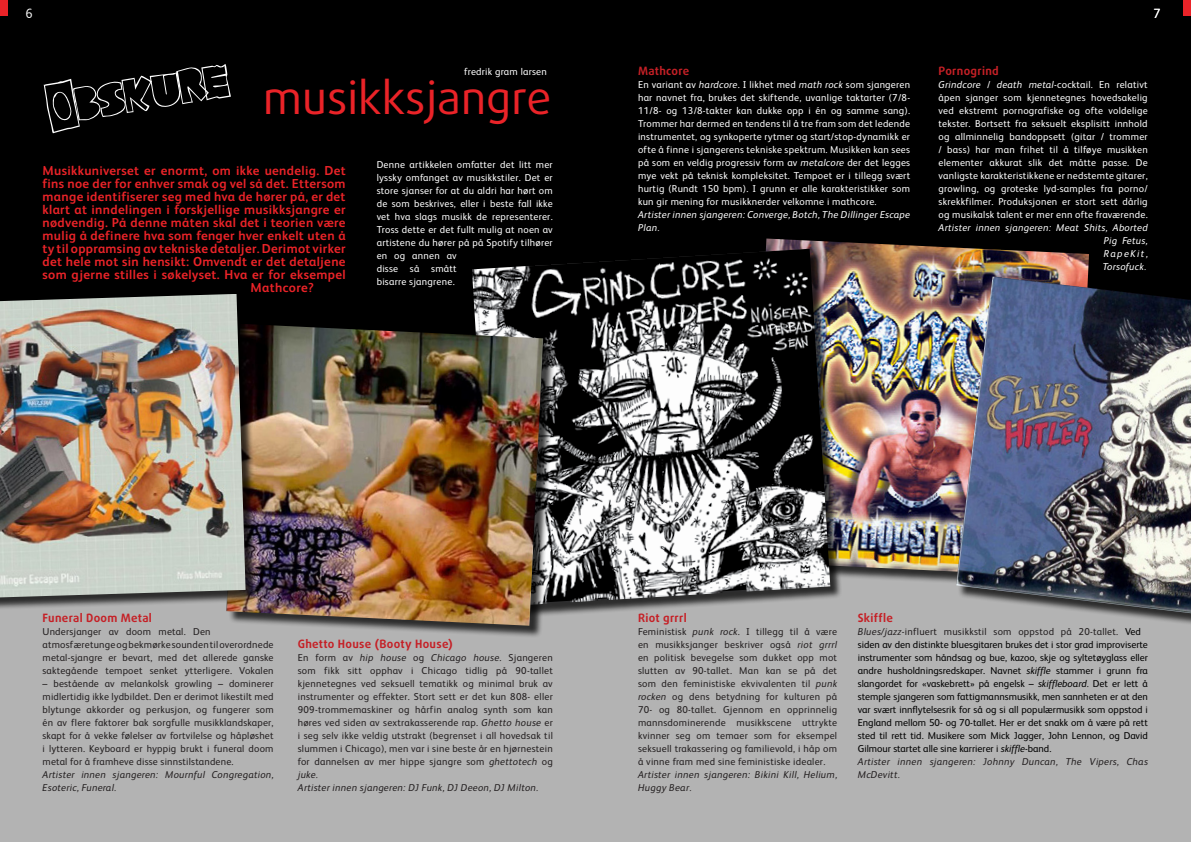
<style>
.page{position:relative;width:1191px;height:842px;background:#fff}
.page>*{position:absolute;margin:0;border:0;box-sizing:border-box;transform-origin:0 0}
.t1{font:66px "Coriander Std";color:#fff}
.t2{font:45px "Daxline Pro";color:#ea2328}
.t3{font:14px "Corbel";color:#fff}
.t4{font:700 13px "FS Albert";letter-spacing:.025em;color:#ea2328}
.t5{font:700 11.5px "Daxline Pro";letter-spacing:.025em;color:#c52026}
.t6{font:10px/13px "FS Albert";letter-spacing:.025em;color:#231f20}
.t7{font:10px/13px "FS Albert";letter-spacing:.025em;color:#fff;text-align:justify}
.t8{font:10px/13px "FS Albert";color:#000}
.t9{font:italic 10px/13px "FS Albert";letter-spacing:.025em;color:#fff;text-align:justify}
.t10{font:italic 10px/13px "FS Albert";letter-spacing:.025em;color:#231f20}
.s1{font-style:italic}
.s2{font-style:italic;color:#231f20}
.s3{color:#231f20}
</style>
<div class="page">
<div style="left:0;top:0;width:1191px;height:324px;background:#000"></div>
<div style="left:0;top:589px;width:1191px;height:253px;background:#b3b3b3"></div>
<div style="left:1183px;top:0;width:8px;height:15px;background:#ea2328"></div>
<div style="left:0;top:0;width:8px;height:15px;background:#ea2328"></div>
<img style="left:751px;top:239px;width:338px;height:338px">
<div style="left:957px;top:278px;width:234px;height:356px;background:#000;opacity:.75"></div>
<img style="left:956px;top:276px;width:235px;height:337px">
<div style="left:473px;top:250px;width:369px;height:369px;background:#000;opacity:.75"></div>
<img style="left:472px;top:249px;width:358px;height:358px">
<div style="left:228px;top:325px;width:328px;height:313px;background:#000;opacity:.75"></div>
<img style="left:226px;top:324px;width:317px;height:302px">
<div style="left:0;top:296px;width:258px;height:316px;background:#000;opacity:.75"></div>
<img style="left:0;top:294px;width:245px;height:303px">
<h3 class="t3" style="left:26px;top:4px;width:9px">6</h3>
<h3 class="t3" style="left:1153px;top:4px;width:9px">7</h3>
<h1 class="t1" style="left:41px;top:65px;width:183px;rotate:-9deg">Obskure</h1>
<p class="t7" style="left:464px;top:65px;width:84px">fredrik gram larsen</p>
<h2 class="t2" style="left:263px;top:68px;width:290px">musikksjangre</h2>
<h3 class="t4" style="left:43px;top:161px;width:305px">Musikkuniverset er enormt, om ikke uendelig. Det</h3>
<h3 class="t4" style="left:43px;top:174px;width:304px">fins noe der for enhver smak og vel så det. Ettersom</h3>
<h3 class="t4" style="left:43px;top:187px;width:304px">mange identifiserer seg med hva de hører på, er det</h3>
<h3 class="t4" style="left:43px;top:200px;width:304px">klart at inndelingen i forskjellige musikksjangre er</h3>
<h3 class="t4" style="left:43px;top:213px;width:304px">nødvendig. På denne måten skal det i teorien være</h3>
<h3 class="t4" style="left:43px;top:226px;width:304px">mulig å definere hva som fenger hver enkelt uten å</h3>
<h3 class="t4" style="left:43px;top:239px;width:304px">ty til oppramsing av tekniske detaljer. Derimot virker</h3>
<h3 class="t4" style="left:43px;top:252px;width:305px">det hele mot sin hensikt: Omvendt er det detaljene</h3>
<h3 class="t4" style="left:43px;top:265px;width:305px">som gjerne stilles i søkelyset. Hva er for eksempel</h3>
<h3 class="t4" style="left:251px;top:278px;width:65px">Mathcore?</h3>
<p class="t7" style="left:377px;top:158px;width:178px;text-align:left">Denne artikkelen omfatter det litt mer lyssky omfanget av musikkstiler. Det er store sjanser for at du aldri har hørt om de som beskrives, eller i beste fall ikke vet hva slags musikk de representerer.<br>Tross dette er det fullt mulig at noen av artistene du hører på på Spotify tilhører en og annen av<br>disse så smått<br>bisarre sjangrene.</p>
<p class="t5" style="left:638px;top:63px;width:53px">Mathcore</p>
<p class="t7" style="left:638px;top:78px;width:274px">En variant av <span class="s1">hardcore</span>. I likhet med <span class="s1">math rock</span> som sjangeren har navnet fra, brukes det skiftende, uvanlige taktarter (7/8- 11/8- og 13/8-takter kan dukke opp i én og samme sang).<br>Trommer har dermed en tendens til å tre fram som det ledende instrumentet, og synkoperte rytmer og start/stop-dynamikk er ofte å finne i sjangerens tekniske spektrum. Musikken kan sees på som en veldig progressiv form av <span class="s1">metalcore</span> der det legges mye vekt på teknisk kompleksitet. Tempoet er i tillegg svært hurtig (Rundt 150 bpm). I grunn er alle karakteristikker som kun gir mening for musikknerder velkomne i mathcore.</p>
<p class="t9" style="left:638px;top:208px;width:273px">Artister innen sjangeren: Converge, Botch, The Dillinger Escape<br>Plan.</p>
<p class="t5" style="left:938px;top:63px;width:62px">Pornogrind</p>
<p class="t7" style="left:938px;top:78px;width:211px"><span class="s1">Grindcore</span> / <span class="s1">death metal</span>-cocktail. En relativt åpen sjanger som kjennetegnes hovedsakelig ved ekstremt pornografiske og ofte voldelige tekster. Bortsett fra seksuelt eksplisitt innhold og allminnelig bandoppsett (gitar / trommer / bass) har man frihet til å tilføye musikken elementer akkurat slik det måtte passe. De vanligste karakteristikkene er nedstemte gitarer, growling, og groteske lyd-samples fra porno/ skrekkfilmer. Produksjonen er stort sett dårlig og musikalsk talent er mer enn ofte fraværende.</p>
<p class="t9" style="left:1102px;top:221px;width:47px;text-indent:-164px">Artister innen sjangeren: Meat Shits, Aborted Pig Fetus, RapeKit, Torsofuck.</p>
<p class="t5" style="left:43px;top:610px;width:111px">Funeral Doom Metal</p>
<p class="t6" style="left:43px;top:624px;width:233px">Undersjanger av doom metal. Den atmosfæretunge og bekmørke sounden til overordnede metal-sjangre er bevart, med det allerede ganske saktegående tempoet senket ytterligere. Vokalen</p>
<p class="t6" style="left:43px;top:676px;width:233px;text-align:justify">– bestående av melankolsk growling – dominerer midlertidig ikke lydbildet. Den er derimot likestilt med blytunge akkorder og perkusjon, og fungerer som én av flere faktorer bak sorgfulle musikklandskaper, skapt for å vekke følelser av fortvilelse og håpløshet i lytteren. Keyboard er hyppig brukt i funeral doom metal for å framheve disse sinnstilstandene.</p>
<p class="t10" style="left:43px;top:767px;width:233px">Artister innen sjangeren: Mournful Congregation,<br>Esoteric, Funeral.</p>
<p class="t5" style="left:298px;top:636px;width:156px">Ghetto House (Booty House)</p>
<p class="t6" style="left:298px;top:650px;width:257px">En form av <span class="s1">hip house</span> og <span class="s1">Chicago house</span>. Sjangeren som fikk sitt opphav i Chicago tidlig på 90-tallet kjennetegnes ved seksuell tematikk og minimal bruk av instrumenter og effekter. Stort sett er det kun 808- eller 909-trommemaskiner og hårfin analog synth som kan høres ved siden av sextrakasserende rap. <span class="s1">Ghetto house</span> er i seg selv ikke veldig utstrakt (begrenset i all hovedsak til slummen i Chicago), men var i sine beste år en hjørnestein for dannelsen av mer hippe sjangre som <span class="s1">ghettotech</span> og <span class="s1">juke.<br>Artister innen sjangeren: DJ Funk, DJ Deeon, DJ Milton.</span></p>
<p class="t5" style="left:638px;top:610px;width:50px">Riot grrrl</p>
<p class="t6" style="left:638px;top:624px;width:201px;text-align:justify">Feministisk <span class="s1">punk rock</span>. I tillegg til å være en musikksjanger beskriver også <span class="s1">riot grrrl </span>en politisk bevegelse som dukket opp mot slutten av 90-tallet. Man kan se på det som den feministiske ekvivalenten til <span class="s1">punk rocken</span> og dens betydning for kulturen på 70- og 80-tallet. Gjennom en opprinnelig mannsdominerende musikkscene uttrykte kvinner seg om temaer som for eksempel seksuell trakassering og familievold, i håp om å vinne fram med sine feministiske idealer.</p>
<p class="t10" style="left:638px;top:767px;width:201px">Artister innen sjangeren: Bikini Kill, Helium,<br>Huggy Bear.</p>
<p class="t5" style="left:857px;top:610px;width:37px">Skiffle</p>
<p class="t8" style="left:857px;top:624px;width:292px"><span class="s2">Blues/jazz-</span><span class="s3">influert musikkstil som oppstod på 20-tallet.</span> Ved siden av den distinkte bluesgitaren brukes det i stor grad improviserte instrumenter som håndsag og bue, kazoo, skje og syltetøyglass eller andre husholdningsredskaper. Navnet <span class="s1">skiffle</span> stammer i grunn fra slangordet for «vaskebrett» på engelsk – <span class="s1">skiffleboard.</span> Det er lett å stemple sjangeren som fattigmannsmusikk, men sannheten er at den var svært innflytelsesrik for så og si all populærmusikk som oppstod i England mellom 50- og 70-tallet. Her er det snakk om å være på rett sted til rett tid. Musikere som Mick Jagger, John Lennon, og David Gilmour startet alle sine karrierer i <span class="s1">skiffle</span>-band.<br><span class="s2">Artister innen sjangeren: Johnny Duncan, The Vipers, Chas McDevitt.</span></p>
</div>
